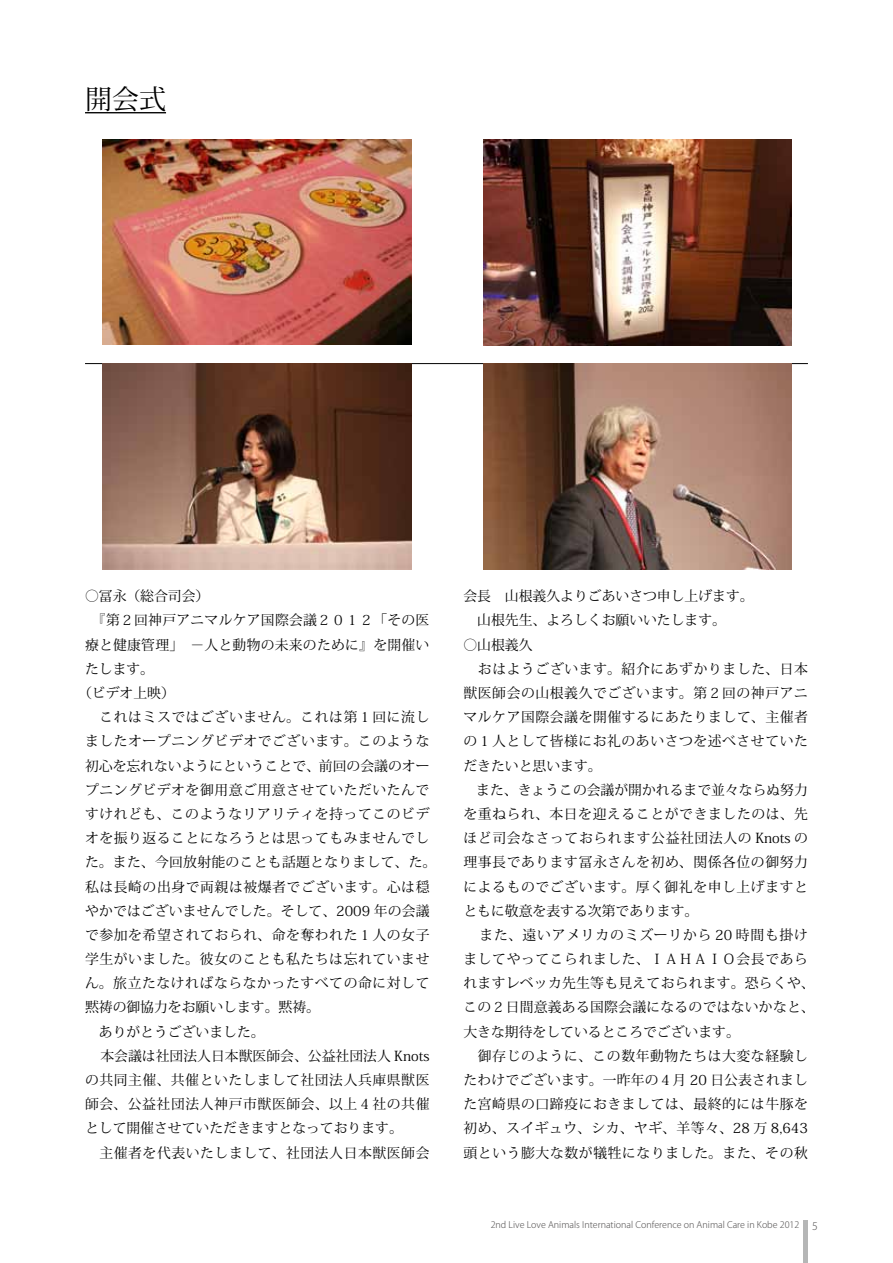
<style>
.page{position:relative;width:893px;height:1263px;background:#fff}
.page>*{position:absolute;margin:0;border:0;box-sizing:border-box;transform-origin:0 0}
.t1{font:27px "Koz Min Pro";color:#000}
.t2{font:13.8px/24.2px "Koz Min Pro";letter-spacing:.04em;color:#000}
.t3{font:13.8px/24.2px "Koz Min Pro";color:#000}
.t4{font:13.8px "Koz Min Pro";letter-spacing:.02em;color:#000}
.t5{font:13.8px "Koz Min Pro";letter-spacing:.01em;color:#000}
.t6{font:300 9px "Koz Go Pro";color:#595757}
.s1{font-size:10.5px}
</style>
<div class="page">
<hr style="left:804px;top:1220px;width:4px;height:43px;background:#b5b6b6">
<hr style="left:85px;top:112px;width:81px;height:1px;background:#000">
<img style="left:103px;top:139px;width:309px;height:205px">
<img style="left:483px;top:139px;width:309px;height:206px">
<hr style="left:85px;top:363px;width:723px;height:1px;background:#000">
<img style="left:103px;top:364px;width:309px;height:206px">
<img style="left:483px;top:364px;width:309px;height:206px">
<h1 class="t1" style="left:85px;top:80px;width:82px">開会式</h1>
<p class="t2" style="left:85px;top:584px;width:126px">○冨永（総合司会）</p>
<p class="t4" style="left:85px;top:611px;width:346px">　『第２回神戸アニマルケア国際会議２０１２「その医</p>
<p class="t4" style="left:85px;top:635px;width:346px">療と健康管理」　−人と動物の未来のために』を開催い</p>
<p class="t2" style="left:85px;top:656px;width:71px">たします。</p>
<p class="t2" style="left:78px;top:680px;width:98px">（ビデオ上映）</p>
<p class="t2" style="left:85px;top:704px;width:346px">　これはミスではございません。これは第１回に流し</p>
<p class="t2" style="left:85px;top:729px;width:346px">ましたオープニングビデオでございます。このような</p>
<p class="t3" style="left:85px;top:753px;width:346px">初心を忘れないようにということで、前回の会議のオー</p>
<p class="t2" style="left:85px;top:777px;width:346px">プニングビデオを御用意ご用意させていただいたんで</p>
<p class="t2" style="left:85px;top:801px;width:346px">すけれども、このようなリアリティを持ってこのビデ</p>
<p class="t2" style="left:85px;top:825px;width:346px">オを振り返ることになろうとは思ってもみませんでし</p>
<p class="t4" style="left:85px;top:852px;width:353px">た。また、今回放射能のことも話題となりまして、た。</p>
<p class="t2" style="left:85px;top:874px;width:346px">私は長崎の出身で両親は被爆者でございます。心は穏</p>
<p class="t5" style="left:85px;top:901px;width:346px">やかではございませんでした。そして、2009 年の会議</p>
<p class="t2" style="left:85px;top:922px;width:346px">で参加を希望されておられ、命を奪われた１人の女子</p>
<p class="t2" style="left:85px;top:946px;width:346px">学生がいました。彼女のことも私たちは忘れていませ</p>
<p class="t2" style="left:85px;top:971px;width:346px">ん。旅立たなければならなかったすべての命に対して</p>
<p class="t3" style="left:85px;top:995px;width:236px">黙祷の御協力をお願いします。黙祷。</p>
<p class="t3" style="left:85px;top:1019px;width:181px">　ありがとうございました。</p>
<p class="t3" style="left:100px;top:1043px;width:331px">本会議は社団法人日本獣医師会、公益社団法人 Knots</p>
<p class="t2" style="left:85px;top:1067px;width:346px">の共同主催、共催といたしまして社団法人兵庫県獣医</p>
<p class="t2" style="left:85px;top:1091px;width:346px">師会、公益社団法人神戸市獣医師会、以上４社の共催</p>
<p class="t3" style="left:85px;top:1116px;width:319px">として開催させていただきますとなっております。</p>
<p class="t2" style="left:85px;top:1140px;width:346px">　主催者を代表いたしまして、社団法人日本獣医師会</p>
<p class="t3" style="left:463px;top:584px;width:292px">会長　山根義久よりごあいさつ申し上げます。　山根先生、よろしくお願いいたします。</p>
<p class="t2" style="left:463px;top:632px;width:346px">○山根義久<br>　おはようございます。紹介にあずかりました、日本獣医師会の山根義久でございます。第２回の神戸アニマルケア国際会議を開催するにあたりまして、主催者の１人として皆様にお礼のあいさつを述べさせていただきたいと思います。</p>
<p class="t2" style="left:463px;top:777px;width:346px;text-align:justify;text-indent:13px">また、きょうこの会議が開かれるまで並々ならぬ努力を重ねられ、本日を迎えることができましたのは、先ほど司会なさっておられます公益社団法人の Knots の理事長であります冨永さんを初め、関係各位の御努力によるものでございます。厚く御礼を申し上げますとともに敬意を表する次第であります。</p>
<p class="t2" style="left:463px;top:922px;width:353px;text-indent:16px">また、遠いアメリカのミズーリから 20 時間も掛けましてやってこられました、ＩＡＨＡＩＯ会長であられますレベッカ先生等も見えておられます。恐らくや、この２日間意義ある国際会議になるのではないかなと、大きな期待をしているところでございます。<br>　御存じのように、この数年動物たちは大変な経験したわけでございます。一昨年の４月 20 日公表されました宮崎県の口蹄疫におきましては、最終的には牛豚を初め、スイギュウ、シカ、ヤギ、羊等々、28 万 8,643頭という膨大な数が犠牲になりました。また、その秋</p>
<p class="t6" style="left:491px;top:1219px;width:329px">2nd Live Love Animals International Conference on Animal Care in Kobe 2012 <span class="s1">5</span></p>
</div>
